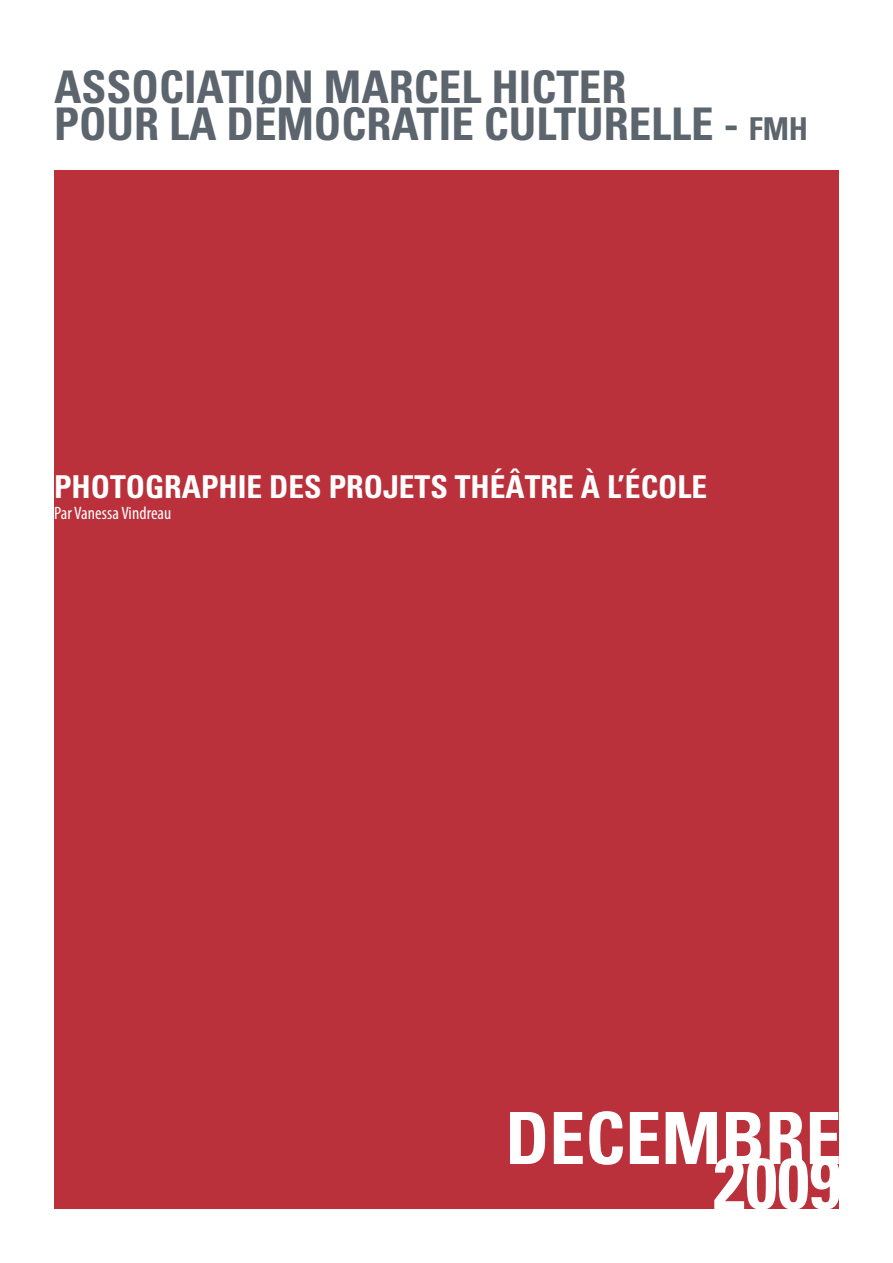
<style>
.page{position:relative;width:893px;height:1263px;background:#fff}
.page>*{position:absolute;margin:0;border:0;box-sizing:border-box;transform-origin:0 0}
.t1{font:700 condensed 72px "Univers";color:#fff}
.Titre_analyse_drapeau{font:700 condensed 45px "Univers";color:#5c656d}
.Titre_analyse_drapeau-2{font:700 condensed 31.5px "Univers";color:#fff}
.Signature{font:condensed 18px "Myriad Pro";letter-spacing:.005em;color:#fff}
.s1{font-size:31.5px}
</style>
<div class="page">
<div style="left:54px;top:170px;width:785px;height:1039px;background:#ba313b"></div>
<p class="Titre_analyse_drapeau" style="left:54px;top:59px;width:574px">ASSOCIATION MARCEL HICTER</p>
<p class="Titre_analyse_drapeau" style="left:54px;top:97px;width:756px">POUR LA DÉMOCRATIE CULTURELLE - <span class="s1">FMH</span></p>
<p class="Titre_analyse_drapeau-2" style="left:54px;top:467px;width:655px">PHOTOGRAPHIE DES PROJETS THÉÂTRE À L’ÉCOLE</p>
<p class="Signature" style="left:54px;top:503px;width:119px">Par Vanessa Vindreau</p>
<p class="t1" style="left:505px;top:1094px;width:338px">DECEMBRE</p>
<p class="t1" style="left:713px;top:1139px;width:129px">2009</p>
</div>
